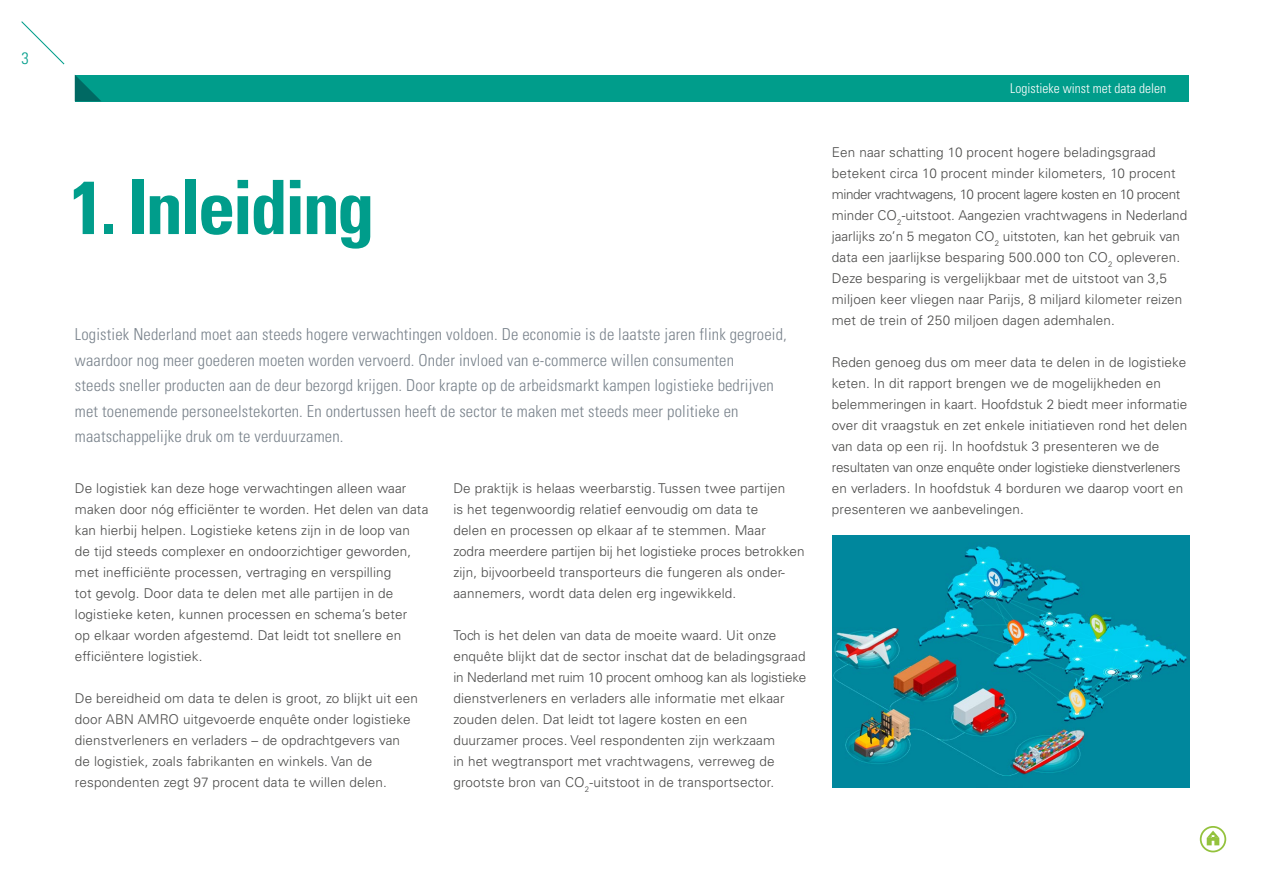
<style>
.page{position:relative;width:1263px;height:893px;background:#fff}
.page>*{position:absolute;margin:0;border:0;box-sizing:border-box;transform-origin:0 0}
.t1{font:700 condensed 75px "Univers LT Std";letter-spacing:-.04em;color:#009d8b}
.t2{font:300 condensed 16.5px/25.5px "Univers LT Std";letter-spacing:.01em;color:#7a838c}
.t3{font:300 condensed 16.5px "Univers LT Std";color:#009d8b}
.t4{font:300 13.5px/21px "Univers LT Std";letter-spacing:.01em;color:#4a4a49}
.t5{font:300 condensed 13.5px "Univers LT Std";color:#fff}
</style>
<div class="page">
<svg style="left:21px;top:21px;width:44px;height:44px"></svg>
<svg style="left:1207px;top:831px;width:12px;height:14px"></svg>
<div style="left:1200px;top:826px;width:26px;height:26px;border:2px solid #94c23d;border-radius:50%"></div>
<div style="left:75px;top:75px;width:1113px;height:26px;background:#009d8b"></div>
<img style="left:832px;top:535px;width:357px;height:252px">
<svg style="left:75px;top:75px;width:26px;height:26px"></svg>
<p class="t3" style="left:22px;top:48px;width:9px">3</p>
<h1 class="t1" style="left:70px;top:161px;width:306px">1. Inleiding</h1>
<p class="t2" style="left:75px;top:321px;width:713px">Logistiek Nederland moet aan steeds hogere verwachtingen voldoen. De economie is de laatste jaren flink gegroeid, waardoor nog meer goederen moeten worden vervoerd. Onder invloed van e-commerce willen consumenten<br>steeds sneller producten aan de deur bezorgd krijgen. Door krapte op de arbeidsmarkt kampen logistieke bedrijven met toenemende personeelstekorten. En ondertussen heeft de sector te maken met steeds meer politieke en maatschappelijke druk om te verduurzamen.</p>
<p class="t4" style="left:75px;top:478px;width:355px">De logistiek kan deze hoge verwachtingen alleen waar maken door nóg efficiënter te worden. Het delen van data kan hierbij helpen. Logistieke ketens zijn in de loop van<br>de tijd steeds complexer en ondoorzichtiger geworden, met inefficiënte processen, vertraging en verspilling<br>tot gevolg. Door data te delen met alle partijen in de logistieke keten, kunnen processen en schema’s beter<br>op elkaar worden afgestemd. Dat leidt tot snellere en efficiëntere logistiek.</p>
<p class="t4" style="left:75px;top:688px;width:345px">De bereidheid om data te delen is groot, zo blijkt uit een door ABN AMRO uitgevoerde enquête onder logistieke dienstverleners en verladers – de opdrachtgevers van de logistiek, zoals fabrikanten en winkels. Van de respondenten zegt 97 procent data te willen delen.</p>
<p class="t4" style="left:453px;top:478px;width:353px">De praktijk is helaas weerbarstig. Tussen twee partijen<br>is het tegenwoordig relatief eenvoudig om data te<br>delen en processen op elkaar af te stemmen. Maar<br>zodra meerdere partijen bij het logistieke proces betrokken zijn, bijvoorbeeld transporteurs die fungeren als onder&shy;aannemers, wordt data delen erg ingewikkeld.</p>
<p class="t4" style="left:453px;top:625px;width:354px">Toch is het delen van data de moeite waard. Uit onze enquête blijkt dat de sector inschat dat de beladingsgraad in Nederland met ruim 10 procent omhoog kan als logistieke dienstverleners en verladers alle informatie met elkaar zouden delen. Dat leidt tot lagere kosten en een duurzamer proces. Veel respondenten zijn werkzaam<br>in het wegtransport met vrachtwagens, verreweg de grootste bron van CO<sub>2</sub>-uitstoot in de transportsector.</p>
<p class="t5" style="left:1010px;top:80px;width:157px">Logistieke winst met data delen</p>
<p class="t4" style="left:832px;top:142px;width:357px">Een naar schatting 10 procent hogere beladingsgraad betekent circa 10 procent minder kilometers, 10 procent minder vrachtwagens, 10 procent lagere kosten en 10 procent minder CO<sub>2</sub>-uitstoot. Aangezien vrachtwagens in Nederland jaarlijks zo’n 5 megaton CO<sub>2</sub> uitstoten, kan het gebruik van data een jaarlijkse besparing 500.000 ton CO<sub>2</sub> opleveren.<br>Deze besparing is vergelijkbaar met de uitstoot van 3,5 miljoen keer vliegen naar Parijs, 8 miljard kilometer reizen met de trein of 250 miljoen dagen ademhalen.</p>
<p class="t4" style="left:832px;top:352px;width:357px">Reden genoeg dus om meer data te delen in de logistieke keten. In dit rapport brengen we de mogelijkheden en belemmeringen in kaart. Hoofdstuk 2 biedt meer informatie over dit vraagstuk en zet enkele initiatieven rond het delen van data op een rij. In hoofdstuk 3 presenteren we de resultaten van onze enquête onder logistieke dienstverleners en verladers. In hoofdstuk 4 borduren we daarop voort en presenteren we aanbevelingen.</p>
</div>
